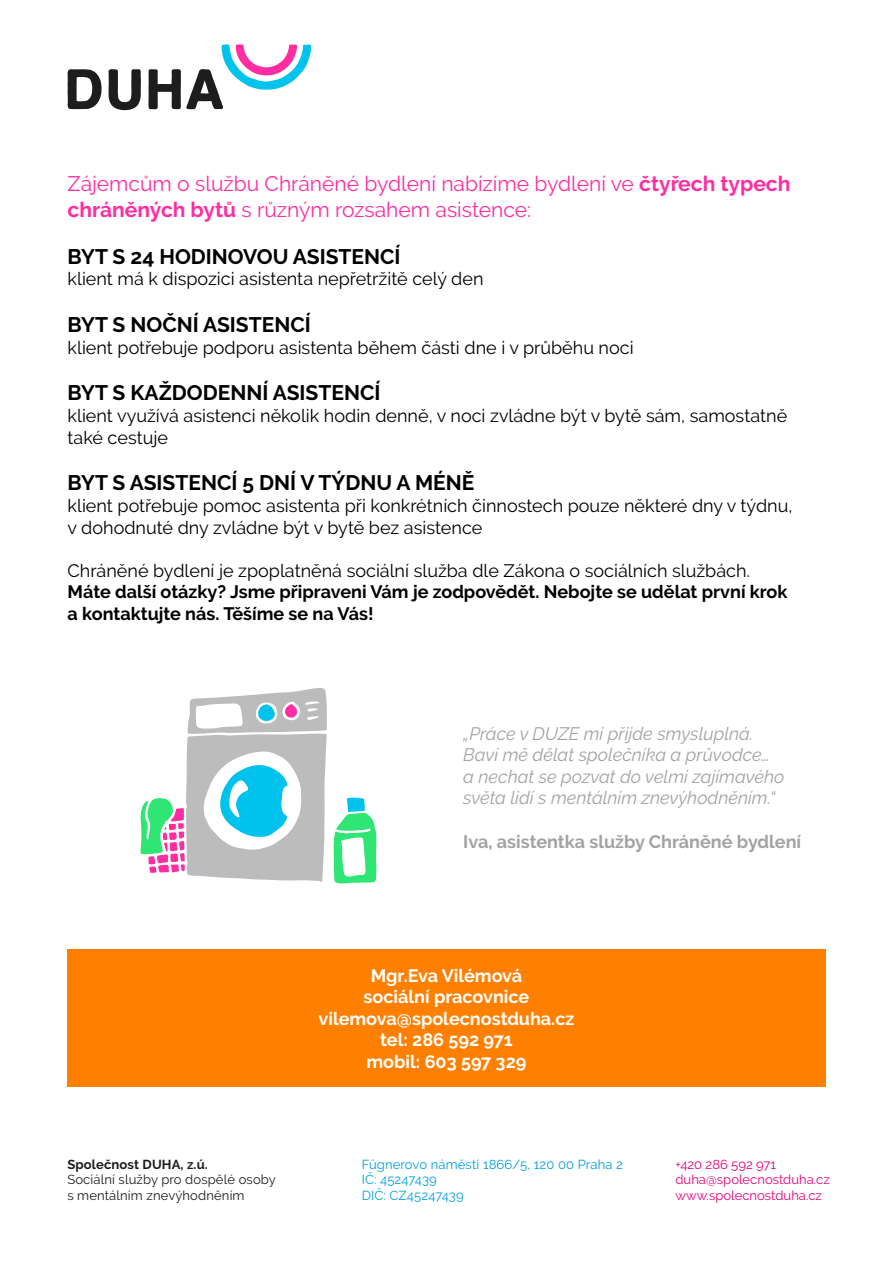
<style>
.page{position:relative;width:893px;height:1263px;background:#fff}
.page>*{position:absolute;margin:0;border:0;box-sizing:border-box;transform-origin:0 0}
.t1{font:21px/25.2px "Raleway";color:#ff2ca2}
.t2{font:700 21px "Raleway";color:#000}
.t3{font:18px/21.6px "Raleway";color:#000}
.t4{font:italic 18px/21.6px "Raleway";color:#a2a2a2}
.t5{font:700 18px/21.6px "Raleway";color:#000}
.t6{font:700 18px/21.6px "Raleway";color:#fff;text-align:center}
.t7{font:700 18px "Raleway";color:#a2a2a2}
.t8{font:13.05px/15.6px "Raleway";letter-spacing:.01em;color:#009ee2}
.t9{font:13.05px/15.6px "Raleway";color:#e5007e}
.t10{font:13.05px/15.6px "Raleway";letter-spacing:.01em;color:#1c1d1a}
.t11{font:700 13.05px "Raleway";letter-spacing:.01em;color:#1c1d1a}
.s1{font-weight:700}
</style>
<div class="page">
<svg style="left:109px;top:69px;width:32px;height:41px"></svg>
<svg style="left:67px;top:69px;width:35px;height:40px"></svg>
<svg style="left:148px;top:44px;width:163px;height:65px"></svg>
<div style="left:67px;top:949px;width:758px;height:138px;background:#ff8000"></div>
<svg style="left:140px;top:688px;width:187px;height:194px"></svg>
<svg style="left:334px;top:797px;width:43px;height:86px"></svg>
<p class="t1" style="left:68px;top:171px;width:724px">Zájemcům o službu Chráněné bydlení nabízíme bydlení ve <span class="s1">čtyřech typech chráněných bytů</span> s různým rozsahem asistence:</p>
<p class="t2" style="left:68px;top:244px;width:334px">BYT S 24 HODINOVOU ASISTENCÍ</p>
<p class="t3" style="left:68px;top:268px;width:417px">klient má k dispozici asistenta nepřetržitě celý den</p>
<p class="t2" style="left:68px;top:312px;width:245px">BYT S NOČNÍ ASISTENCÍ</p>
<p class="t3" style="left:68px;top:336px;width:567px">klient potřebuje podporu asistenta během části dne i v průběhu noci</p>
<p class="t2" style="left:68px;top:381px;width:314px">BYT S KAŽDODENNÍ ASISTENCÍ</p>
<p class="t3" style="left:68px;top:405px;width:721px">klient využívá asistenci několik hodin denně, v noci zvládne být v bytě sám, samostatně také cestuje</p>
<p class="t2" style="left:68px;top:471px;width:408px">BYT S ASISTENCÍ 5 DNÍ V TÝDNU A MÉNĚ</p>
<p class="t3" style="left:68px;top:495px;width:726px">klient potřebuje pomoc asistenta při konkrétních činnostech pouze některé dny v týdnu, v dohodnuté dny zvládne být v bytě bez asistence</p>
<p class="t3" style="left:68px;top:559px;width:684px">Chráněné bydlení je zpoplatněná sociální služba dle Zákona o sociálních službách.</p>
<p class="t5" style="left:68px;top:581px;width:721px">Máte další otázky? Jsme připraveni Vám je zodpovědět. Nebojte se udělat první krok a kontaktujte nás. Těšíme se na Vás!</p>
<p class="t4" style="left:463px;top:722px;width:323px">„Práce v DUZE mi přijde smysluplná.<br>Baví mě dělat společníka a průvodce… a nechat se pozvat do velmi zajímavého světa lidí s mentálním znevýhodněním.“</p>
<p class="t7" style="left:463px;top:831px;width:339px">Iva, asistentka služby Chráněné bydlení</p>
<p class="t11" style="left:67px;top:1157px;width:142px">Společnost DUHA, z.ú.</p>
<p class="t10" style="left:67px;top:1172px;width:210px">Sociální služby pro dospělé osoby s mentálním znevýhodněním</p>
<p class="t6" style="left:319px;top:964px;width:257px">Mgr.Eva Vilémová<br>sociální pracovnice vilemova@spolecnostduha.cz tel: 286 592 971<br>mobil: 603 597 329</p>
<p class="t8" style="left:362px;top:1156px;width:263px">Fügnerovo náměstí 1866/5, 120 00 Praha 2<br>IČ: 45247439<br>DIČ: CZ45247439</p>
<p class="t9" style="left:675px;top:1156px;width:156px">+420 286 592 971 duha@spolecnostduha.cz www.spolecnostduha.cz</p>
</div>
